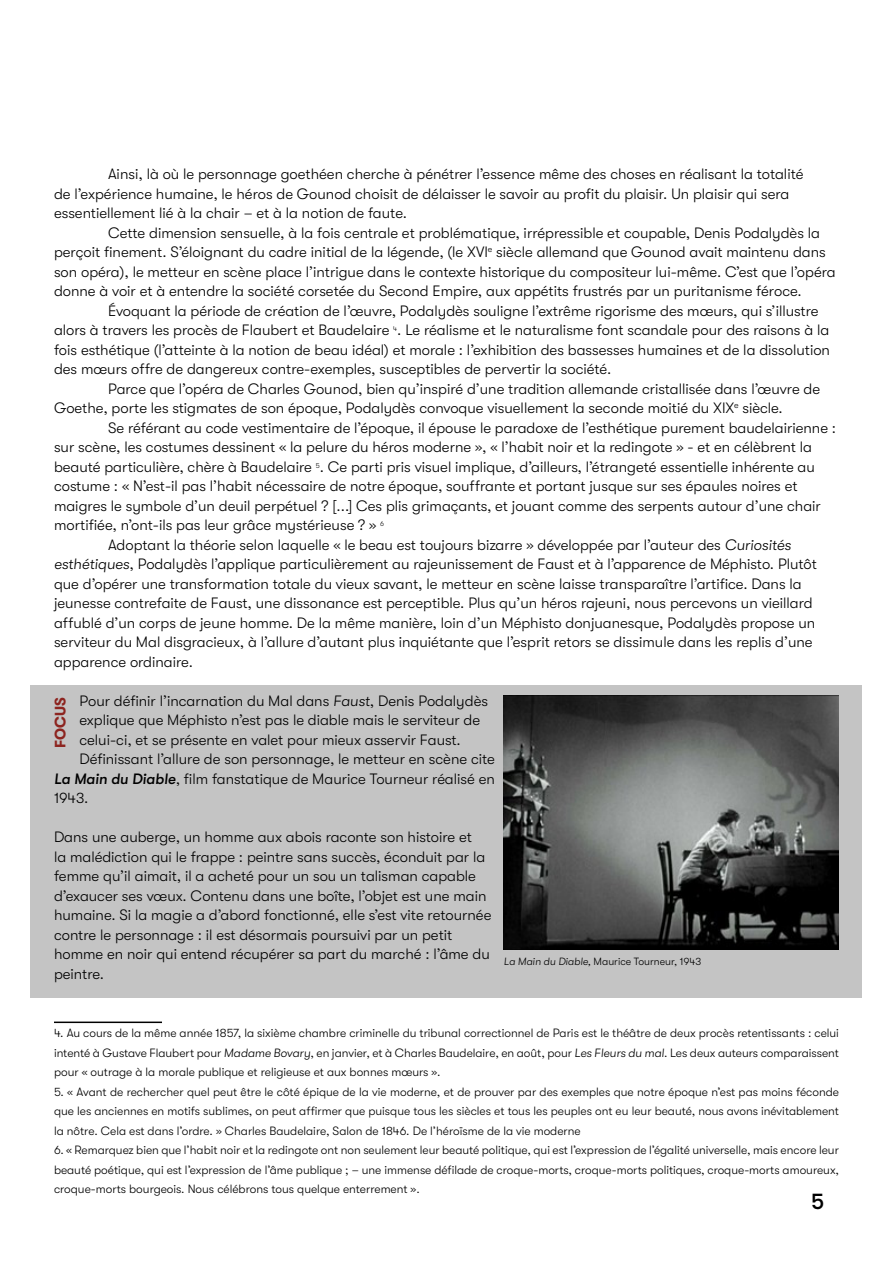
<style>
.page{position:relative;width:893px;height:1263px;background:#fff}
.page>*{position:absolute;margin:0;border:0;box-sizing:border-box;transform-origin:0 0}
.t1{font:500 22.5px "GT Walsheim";color:#000}
.t2{font:300 15px/19.5px "GT Walsheim";color:#000}
.t3{font:700 15px "GT Walsheim";color:#8d241f}
.t4{font:300 12px/19.5px "GT Walsheim";color:#000;text-align:justify}
.t5{font:300 10.5px "GT Walsheim";color:#000}
.s1{font-style:italic}
.s2{font-weight:500;font-style:italic}
</style>
<div class="page">
<div style="left:31px;top:686px;width:831px;height:312px;background:#c4c4c4"></div>
<hr style="left:54px;top:1021px;width:108px;height:2px;background:#000">
<img style="left:504px;top:696px;width:335px;height:253px">
<p class="t2" style="left:54px;top:164px;width:751px;text-indent:54px">Ainsi, là où le personnage goethéen cherche à pénétrer l’essence même des choses en réalisant la totalité de l’expérience humaine, le héros de Gounod choisit de délaisser le savoir au profit du plaisir. Un plaisir qui sera essentiellement lié à la chair – et à la notion de faute.</p>
<p class="t2" style="left:54px;top:223px;width:783px;text-indent:54px">Cette dimension sensuelle, à la fois centrale et problématique, irrépressible et coupable, Denis Podalydès la perçoit finement. S’éloignant du cadre initial de la légende, (le XVI<sup>e</sup> siècle allemand que Gounod avait maintenu dans son opéra), le metteur en scène place l’intrigue dans le contexte historique du compositeur lui-même. C’est que l’opéra donne à voir et à entendre la société corsetée du Second Empire, aux appétits frustrés par un puritanisme féroce.</p>
<p class="t2" style="left:54px;top:301px;width:778px;text-indent:54px">Évoquant la période de création de l’œuvre, Podalydès souligne l’extrême rigorisme des mœurs, qui s’illustre alors à travers les procès de Flaubert et Baudelaire <sup>4</sup>. Le réalisme et le naturalisme font scandale pour des raisons à la fois esthétique (l’atteinte à la notion de beau idéal) et morale : l’exhibition des bassesses humaines et de la dissolution des mœurs offre de dangereux contre-exemples, susceptibles de pervertir la société.</p>
<p class="t2" style="left:54px;top:379px;width:768px;text-indent:54px">Parce que l’opéra de Charles Gounod, bien qu’inspiré d’une tradition allemande cristallisée dans l’œuvre de<br>Goethe, porte les stigmates de son époque, Podalydès convoque visuellement la seconde moitié du XIX<sup>e</sup> siècle.</p>
<p class="t2" style="left:108px;top:418px;width:730px">Se référant au code vestimentaire de l’époque, il épouse le paradoxe de l’esthétique purement baudelairienne :</p>
<p class="t2" style="left:54px;top:437px;width:759px">sur scène, les costumes dessinent « la pelure du héros moderne », « l’habit noir et la redingote » - et en célèbrent la</p>
<p class="t2" style="left:54px;top:457px;width:762px">beauté particulière, chère à Baudelaire <sup>5</sup>. Ce parti pris visuel implique, d’ailleurs, l’étrangeté essentielle inhérente au</p>
<p class="t2" style="left:54px;top:476px;width:745px">costume : « N’est-il pas l’habit nécessaire de notre époque, souffrante et portant jusque sur ses épaules noires et</p>
<p class="t2" style="left:54px;top:496px;width:768px">maigres le symbole d’un deuil perpétuel ? [...] Ces plis grimaçants, et jouant comme des serpents autour d’une chair</p>
<p class="t2" style="left:54px;top:515px;width:332px">mortifiée, n’ont-ils pas leur grâce mystérieuse ? » <sup>6</sup></p>
<p class="t2" style="left:108px;top:535px;width:685px">Adoptant la théorie selon laquelle « le beau est toujours bizarre » développée par l’auteur des <span class="s1">Curiosités</span></p>
<p class="t2" style="left:54px;top:554px;width:764px"><span class="s1">esthétiques</span>, Podalydès l’applique particulièrement au rajeunissement de Faust et à l’apparence de Méphisto. Plutôt</p>
<p class="t2" style="left:54px;top:574px;width:749px">que d’opérer une transformation totale du vieux savant, le metteur en scène laisse transparaître l’artifice. Dans la</p>
<p class="t2" style="left:54px;top:593px;width:760px">jeunesse contrefaite de Faust, une dissonance est perceptible. Plus qu’un héros rajeuni, nous percevons un vieillard</p>
<p class="t2" style="left:54px;top:613px;width:763px">affublé d’un corps de jeune homme. De la même manière, loin d’un Méphisto donjuanesque, Podalydès propose un</p>
<p class="t2" style="left:54px;top:632px;width:760px">serviteur du Mal disgracieux, à l’allure d’autant plus inquiétante que l’esprit retors se dissimule dans les replis d’une</p>
<p class="t2" style="left:54px;top:652px;width:140px">apparence ordinaire.</p>
<p class="t2" style="left:79px;top:691px;width:410px">Pour définir l’incarnation du Mal dans <span class="s1">Faust</span>, Denis Podalydès</p>
<p class="t2" style="left:79px;top:710px;width:402px">explique que Méphisto n’est pas le diable mais le serviteur de</p>
<p class="t2" style="left:79px;top:730px;width:383px">celui-ci, et se présente en valet pour mieux asservir Faust.</p>
<p class="t2" style="left:79px;top:749px;width:417px">Définissant l’allure de son personnage, le metteur en scène cite</p>
<p class="t2" style="left:54px;top:769px;width:442px"><span class="s2">La Main du Diable</span>, film fanstatique de Maurice Tourneur réalisé en</p>
<p class="t2" style="left:54px;top:788px;width:36px">1943.</p>
<p class="t2" style="left:54px;top:827px;width:439px">Dans une auberge, un homme aux abois raconte son histoire et<br>la malédiction qui le frappe : peintre sans succès, éconduit par la femme qu’il aimait, il a acheté pour un sou un talisman capable d’exaucer ses vœux. Contenu dans une boîte, l’objet est une main humaine. Si la magie a d’abord fonctionné, elle s’est vite retournée contre le personnage : il est désormais poursuivi par un petit homme en noir qui entend récupérer sa part du marché : l’âme du peintre.</p>
<p class="t3" style="left:52px;top:748px;width:52px;rotate:-90deg">FOCUS</p>
<p class="t5" style="left:504px;top:956px;width:199px"><span class="s1">La Main du Diable,</span> Maurice Tourneur, 1943</p>
<p class="t4" style="left:54px;top:1023px;width:786px">4. Au cours de la même année 1857, la sixième chambre criminelle du tribunal correctionnel de Paris est le théâtre de deux procès retentissants : celui intenté à Gustave Flaubert pour <span class="s1">Madame Bovary</span>, en janvier, et à Charles Baudelaire, en août, pour <span class="s1">Les Fleurs du mal</span>. Les deux auteurs comparaissent pour « outrage à la morale publique et religieuse et aux bonnes mœurs ».</p>
<p class="t4" style="left:54px;top:1082px;width:787px">5. « Avant de rechercher quel peut être le côté épique de la vie moderne, et de prouver par des exemples que notre époque n’est pas moins féconde que les anciennes en motifs sublimes, on peut affirmer que puisque tous les siècles et tous les peuples ont eu leur beauté, nous avons inévitablement la nôtre. Cela est dans l’ordre. » Charles Baudelaire, Salon de 1846. De l’héroïsme de la vie moderne</p>
<p class="t4" style="left:54px;top:1140px;width:786px">6. « Remarquez bien que l’habit noir et la redingote ont non seulement leur beauté politique, qui est l’expression de l’égalité universelle, mais encore leur beauté poétique, qui est l’expression de l’âme publique ; – une immense défilade de croque-morts, croque-morts politiques, croque-morts amoureux, croque-morts bourgeois. Nous célébrons tous quelque enterrement ».</p>
<h1 class="t1" style="left:811px;top:1188px;width:15px">5</h1>
</div>
